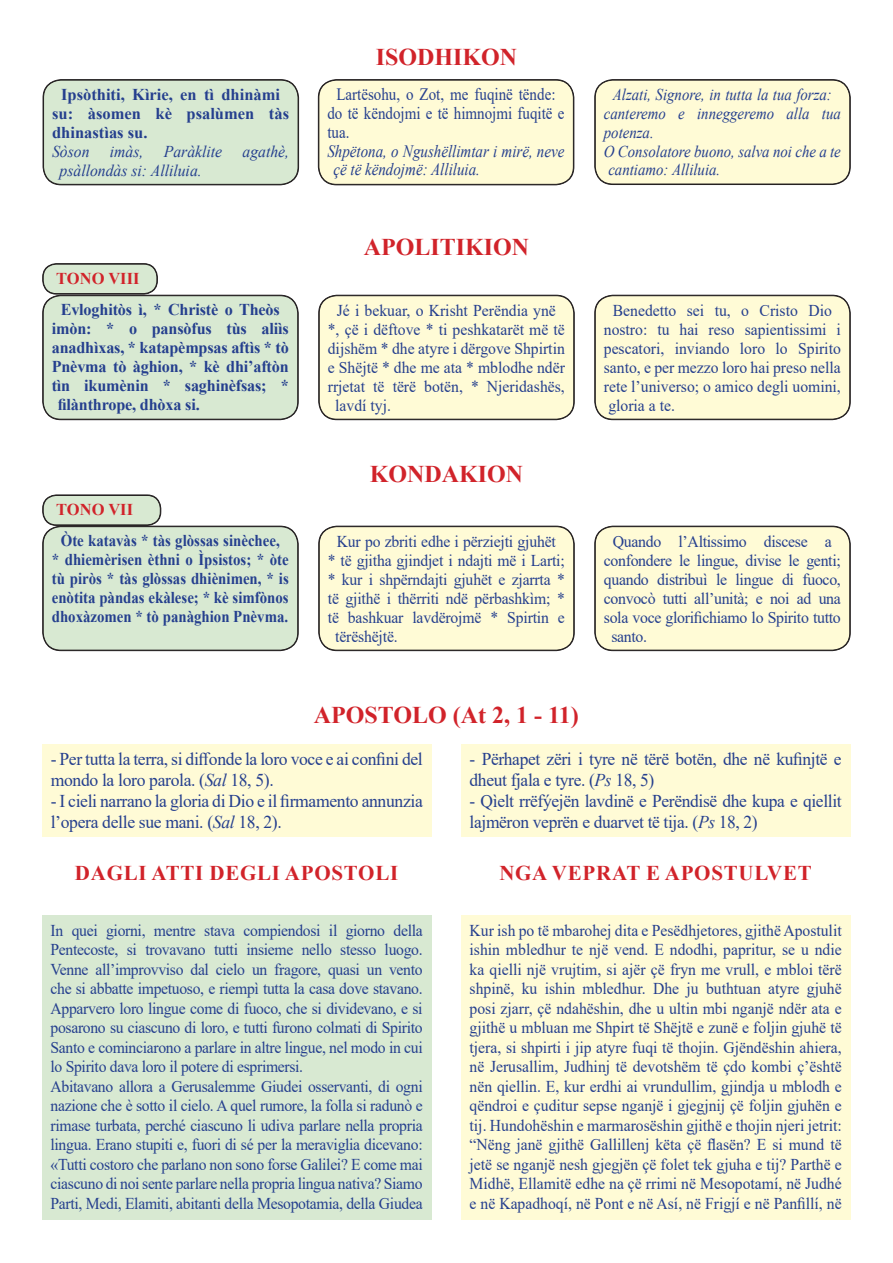
<style>
.page{position:relative;width:893px;height:1263px;background:#fff}
.page>*{position:absolute;margin:0;border:0;box-sizing:border-box;transform-origin:0 0}
.t1{font:700 24px "Times New Roman";color:#d1232a}
.t2{font:700 21px "Times New Roman";letter-spacing:.035em;color:#d1232a}
.t3{font:18px/21px "Times New Roman";letter-spacing:-.02em;color:#253f8e}
.t4{font:17.4px/18.9px "Times New Roman";color:#253f8e;scale:.87 1}
.t5{font:italic 17.4px/18.9px "Times New Roman";color:#253f8e;scale:.87 1}
.t6{font:16.5px/19.5px "Times New Roman";letter-spacing:-.02em;color:#253f8e;scale:.95 1}
.t7{font:16.5px/18.9px "Times New Roman";color:#253f8e;scale:.95 1}
.t8{font:700 16.5px/18.9px "Times New Roman";color:#253f8e}
.t9{font:16.5px "Times New Roman";letter-spacing:-.02em;color:#253f8e;scale:.96 1}
.t10{font:700 16.5px/19px "Times New Roman";color:#253f8e;text-align:center;scale:.9 1}
.t11{font:italic 16.5px/18.9px "Times New Roman";color:#253f8e;scale:.9 1}
.t12{font:italic 16.5px/19px "Times New Roman";color:#253f8e;scale:.95 1}
.t13{font:700 16.5px "Times New Roman";color:#d1232a}
.s1{font-style:italic}
</style>
<div class="page">
<div style="left:461px;top:744px;width:389px;height:92px;background:#fffbd6"></div>
<div style="left:42px;top:744px;width:389px;height:92px;background:#fffbd6"></div>
<div style="left:43px;top:295px;width:255px;height:124px;background:#d8e9d2;border-radius:18px"></div>
<div style="left:43px;top:296px;width:255px;height:123px;border:1px solid #231f20;border-radius:18px"></div>
<div style="left:319px;top:295px;width:255px;height:124px;background:#fffbd6;border-radius:18px"></div>
<div style="left:319px;top:296px;width:255px;height:123px;border:1px solid #231f20;border-radius:18px"></div>
<div style="left:595px;top:295px;width:255px;height:124px;background:#fffbd6;border-radius:18px"></div>
<div style="left:595px;top:296px;width:255px;height:123px;border:1px solid #231f20;border-radius:18px"></div>
<div style="left:43px;top:264px;width:114px;height:30px;background:#d8e9d2;border-radius:14px"></div>
<div style="left:43px;top:263px;width:115px;height:31px;border:1px solid #231f20;border-radius:14px"></div>
<div style="left:43px;top:264px;width:114px;height:30px;border:1px solid #231f20;border-radius:13px"></div>
<div style="left:43px;top:495px;width:118px;height:30px;background:#d8e9d2;border-radius:13px"></div>
<div style="left:43px;top:495px;width:118px;height:31px;border:1px solid #231f20;border-radius:14px"></div>
<div style="left:43px;top:495px;width:117px;height:30px;border:1px solid #231f20;border-radius:13px"></div>
<div style="left:43px;top:526px;width:255px;height:124px;background:#d8e9d2;border-radius:18px"></div>
<div style="left:43px;top:527px;width:255px;height:123px;border:1px solid #231f20;border-radius:18px"></div>
<div style="left:319px;top:526px;width:255px;height:124px;background:#fffbd6;border-radius:18px"></div>
<div style="left:319px;top:527px;width:255px;height:123px;border:1px solid #231f20;border-radius:18px"></div>
<div style="left:595px;top:526px;width:255px;height:124px;background:#fffbd6;border-radius:18px"></div>
<div style="left:595px;top:527px;width:255px;height:123px;border:1px solid #231f20;border-radius:18px"></div>
<div style="left:43px;top:80px;width:255px;height:105px;background:#d8e9d2;border-radius:18px"></div>
<div style="left:43px;top:79px;width:256px;height:106px;border:1px solid #231f20;border-radius:18px"></div>
<div style="left:43px;top:80px;width:255px;height:104px;border:1px solid #231f20;border-radius:18px"></div>
<div style="left:319px;top:80px;width:255px;height:105px;background:#fffbd6;border-radius:18px"></div>
<div style="left:318px;top:79px;width:256px;height:106px;border:1px solid #231f20;border-radius:18px"></div>
<div style="left:319px;top:80px;width:254px;height:104px;border:1px solid #231f20;border-radius:18px"></div>
<div style="left:595px;top:80px;width:255px;height:104px;background:#fffbd6;border-radius:18px"></div>
<div style="left:595px;top:80px;width:255px;height:104px;border:1px solid #231f20;border-radius:18px"></div>
<div style="left:42px;top:916px;width:389px;height:304px;background:#d8e9d2"></div>
<div style="left:461px;top:916px;width:389px;height:304px;background:#fffbd6"></div>
<p class="t8" style="left:52px;top:84px;width:238px;text-indent:9px">Ipsòthiti, Kìrie, en tì dhinàmi su: àsomen kè psalùmen tàs dhinastìas su.</p>
<p class="t12" style="left:60px;top:141px;width:243px;text-indent:-7px">Sòson imàs, Paràklite agathè, psàllondàs si: Alliluia.</p>
<p class="t13" style="left:56px;top:266px;width:85px">TONO VIII</p>
<p class="t8" style="left:61px;top:300px;width:220px">Evloghitòs ì, * Christè o Theòs</p>
<p class="t8" style="left:52px;top:319px;width:238px">imòn: * o pansòfus tùs aliìs</p>
<p class="t8" style="left:52px;top:338px;width:239px">anadhìxas, * katapèmpsas aftìs * tò</p>
<p class="t8" style="left:52px;top:357px;width:239px">Pnèvma tò àghion, * kè dhi’aftòn</p>
<p class="t8" style="left:52px;top:376px;width:238px">tìn ikumènin * saghinèfsas; *</p>
<p class="t8" style="left:58px;top:395px;width:144px">filànthrope, dhòxa si.</p>
<h1 class="t1" style="left:376px;top:40px;width:143px">ISODHIKON</h1>
<p class="t4" style="left:327px;top:84px;width:274px;text-indent:9px">Lartësohu, o Zot, me fuqinë tënde: do të këndojmi e të himnojmi fuqitë e tua.</p>
<p class="t5" style="left:333px;top:141px;width:267px;text-indent:-6px">Shpëtona, o Ngushëllimtar i mirë, neve çë të këndojmë: Alliluia.</p>
<h1 class="t1" style="left:364px;top:230px;width:167px">APOLITIKION</h1>
<p class="t7" style="left:337px;top:300px;width:232px">Jé i bekuar, o Krisht Perëndia ynë</p>
<p class="t7" style="left:328px;top:319px;width:251px">*, çë i dëftove * ti peshkatarët më të</p>
<p class="t7" style="left:328px;top:338px;width:251px">dijshëm * dhe atyre i dërgove Shpirtin</p>
<p class="t7" style="left:328px;top:357px;width:251px">e Shëjtë * dhe me ata * mblodhe ndër</p>
<p class="t7" style="left:328px;top:376px;width:251px">rrjetat të tërë botën, * Njeridashës,</p>
<p class="t7" style="left:335px;top:395px;width:60px">lavdí tyj.</p>
<h1 class="t1" style="left:370px;top:457px;width:155px">KONDAKION</h1>
<p class="t13" style="left:56px;top:498px;width:78px">TONO VII</p>
<p class="t10" style="left:52px;top:531px;width:265px">Òte katavàs * tàs glòssas sinèchee,<br>* dhiemèrisen èthni o Ìpsistos; * òte tù piròs * tàs glòssas dhiènimen, * is enòtita pàndas ekàlese; * kè simfònos dhoxàzomen * tò panàghion Pnèvma.</p>
<p class="t6" style="left:337px;top:531px;width:232px">Kur po zbriti edhe i përziejti gjuhët</p>
<p class="t6" style="left:328px;top:550px;width:251px">* të gjitha gjindjet i ndajti më i Larti;</p>
<p class="t6" style="left:328px;top:569px;width:251px">* kur i shpërndajti gjuhët e zjarrta *</p>
<p class="t6" style="left:328px;top:588px;width:251px">të gjithë i thërriti ndë përbashkìm; *</p>
<p class="t6" style="left:328px;top:607px;width:251px">të bashkuar lavdërojmë * Spirtin e</p>
<p class="t6" style="left:335px;top:626px;width:67px">tërëshëjtë.</p>
<p class="t11" style="left:604px;top:85px;width:265px;text-indent:9px">Alzati, Signore, in tutta la tua forza: canteremo e inneggeremo alla tua potenza.<br>O Consolatore buono, salva noi che a te cantiamo: Alliluia.</p>
<p class="t7" style="left:604px;top:300px;width:251px;text-indent:9px">Benedetto sei tu, o Cristo Dio nostro: tu hai reso sapientissimi i pescatori, inviando loro lo Spirito santo, e per mezzo loro hai preso nella rete l’universo; o amico degli uomini, gloria a te.</p>
<p class="t9" style="left:613px;top:529px;width:230px">Quando l’Altissimo discese a</p>
<p class="t9" style="left:604px;top:548px;width:248px">confondere le lingue, divise le genti;</p>
<p class="t9" style="left:604px;top:567px;width:248px">quando distribuì le lingue di fuoco,</p>
<p class="t9" style="left:604px;top:586px;width:248px">convocò tutti all’unità; e noi ad una</p>
<p class="t9" style="left:604px;top:605px;width:248px">sola voce glorifichiamo lo Spirito tutto</p>
<p class="t9" style="left:611px;top:624px;width:39px">santo.</p>
<h1 class="t1" style="left:314px;top:698px;width:266px">APOSTOLO (At 2, 1 - 11)</h1>
<p class="t3" style="left:51px;top:748px;width:374px">- Per tutta la terra, si diffonde la loro voce e ai confini del mondo la loro parola. (<span class="s1">Sal</span> 18, 5).</p>
<p class="t3" style="left:51px;top:790px;width:374px">- I cieli narrano la gloria di Dio e il firmamento annunzia l’opera delle sue mani. (<span class="s1">Sal</span> 18, 2).</p>
<p class="t3" style="left:470px;top:748px;width:374px">- Pёrhapet zёri i tyre nё tёrё botёn, dhe nё kufinjtё e dheut fjala e tyre. (<span class="s1">Ps</span> 18, 5)</p>
<p class="t3" style="left:470px;top:790px;width:374px">- Qìelt rrёfýejёn lavdinё e Perёndisё dhe kupa e qiellit lajmëron veprën e duarvet tё tija. (<span class="s1">Ps</span> 18, 2)</p>
<p class="t2" style="left:75px;top:858px;width:325px">DAGLI ATTI DEGLI APOSTOLI</p>
<p class="t2" style="left:499px;top:858px;width:314px">NGA VEPRAT E APOSTULVET</p>
<p class="t6" style="left:51px;top:920px;width:393px">In quei giorni, mentre stava compiendosi il giorno della Pentecoste, si trovavano tutti insieme nello stesso luogo.<br>Venne all’improvviso dal cielo un fragore, quasi un vento che si abbatte impetuoso, e riempì tutta la casa dove stavano.<br>Apparvero loro lingue come di fuoco, che si dividevano, e si posarono su ciascuno di loro, e tutti furono colmati di Spirito Santo e cominciarono a parlare in altre lingue, nel modo in cui lo Spirito dava loro il potere di esprimersi.<br>Abitavano allora a Gerusalemme Giudei osservanti, di ogni nazione che è sotto il cielo. A quel rumore, la folla si radunò e rimase turbata, perché ciascuno li udiva parlare nella propria lingua. Erano stupiti e, fuori di sé per la meraviglia dicevano: «Tutti costoro che parlano non sono forse Galilei? E come mai ciascuno di noi sente parlare nella propria lingua nativa? Siamo Parti, Medi, Elamiti, abitanti della Mesopotamia, della Giudea</p>
<p class="t6" style="left:470px;top:920px;width:393px;text-align:justify">Kur ish po tё mbarohej dita e Pesëdhjetores, gjithë Apostulit ishin mbledhur te njё vend. E ndodhi, papritur, se u ndie ka qielli njё vrujtim, si ajër çё fryn me vrull, e mbloi tёrё shpinë, ku ishin mbledhur. Dhe ju buthtuan atyre gjuhё posi zjarr, çё ndahёshin, dhe u ultin mbi nganjё ndёr ata e gjithё u mbluan me Shpirt tё Shёjtё e zunё e foljin gjuhё tё tjera, si shpirti i jip atyre fuqi tё thojin. Gjёndёshin ahiera, nё Jerusallim, Judhinj tё devotshёm tё çdo kombi ç’ёshtё nёn qiellin. E, kur erdhi ai vrundullim, gjindja u mblodh e qëndroi e çuditur sepse nganjё i gjegjnij çë foljin gjuhёn e tij. Hundohёshin e marmarosёshin gjithё e thojin njeri jetrit: “Nёng janё gjithё Gallillenj kёta çё flasën? E si mund të jetë se nganjë nesh gjegjën çë folet tek gjuha e tij? Parthё e Midhё, Ellamitё edhe na çё rrimi nё Mesopotamí, nё Judhé e nё Kapadhoqí, në Pont e nё Así, nё Frigjí e nё Panfillí, nё</p>
</div>
